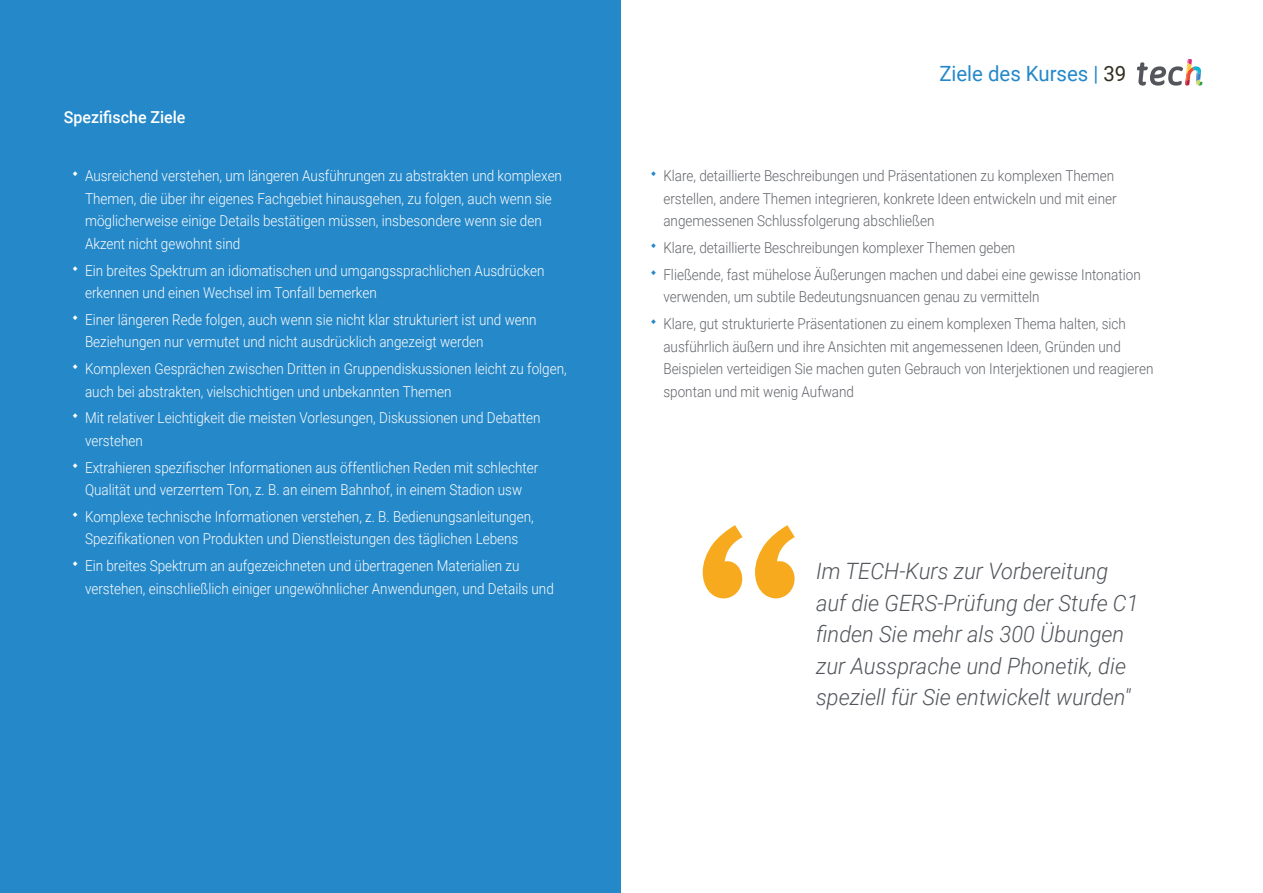
<style>
.page{position:relative;width:1263px;height:893px;background:#fff}
.page>*{position:absolute;margin:0;border:0;box-sizing:border-box;transform-origin:0 0}
.t1{font:italic 300 22.5px/31.5px "Roboto";color:#52555b}
.t2{font:21px "Roboto";color:#2488c9}
.t3{font:500 16.5px "Roboto";color:#fff}
.t4{font:300 15px/22.5px "Roboto";color:#fefefe;scale:.9 1}
.t5{font:300 15px/22.5px "Roboto";color:#61646a;scale:.9 1}
.s1{color:#312e20}
</style>
<div class="page">
<svg style="left:1137px;top:59px;width:65px;height:27px"></svg>
<div style="left:0;top:0;width:621px;height:893px;background:#2488c9"></div>
<svg style="left:703px;top:525px;width:92px;height:73px"></svg>
<p class="t3" style="left:64px;top:106px;width:123px">Spezifische Ziele</p>
<p class="t4" style="left:85px;top:164px;width:531px">Ausreichend verstehen, um längeren Ausführungen zu abstrakten und komplexen Themen, die über ihr eigenes Fachgebiet hinausgehen, zu folgen, auch wenn sie möglicherweise einige Details bestätigen müssen, insbesondere wenn sie den Akzent nicht gewohnt sind</p>
<p class="t4" style="left:85px;top:258px;width:512px">Ein breites Spektrum an idiomatischen und umgangssprachlichen Ausdrücken erkennen und einen Wechsel im Tonfall bemerken</p>
<p class="t4" style="left:85px;top:308px;width:503px">Einer längeren Rede folgen, auch wenn sie nicht klar strukturiert ist und wenn<br>Beziehungen nur vermutet und nicht ausdrücklich angezeigt werden</p>
<p class="t4" style="left:85px;top:357px;width:537px">Komplexen Gesprächen zwischen Dritten in Gruppendiskussionen leicht zu folgen, auch bei abstrakten, vielschichtigen und unbekannten Themen</p>
<p class="t4" style="left:85px;top:406px;width:507px">Mit relativer Leichtigkeit die meisten Vorlesungen, Diskussionen und Debatten verstehen</p>
<p class="t4" style="left:85px;top:455px;width:505px">Extrahieren spezifischer Informationen aus öffentlichen Reden mit schlechter<br>Qualität und verzerrtem Ton, z. B. an einem Bahnhof, in einem Stadion usw</p>
<p class="t4" style="left:85px;top:505px;width:500px">Komplexe technische Informationen verstehen, z. B. Bedienungsanleitungen,<br>Spezifikationen von Produkten und Dienstleistungen des täglichen Lebens</p>
<p class="t4" style="left:85px;top:554px;width:522px">Ein breites Spektrum an aufgezeichneten und übertragenen Materialien zu verstehen, einschließlich einiger ungewöhnlicher Anwendungen, und Details und</p>
<h2 class="t2" style="left:939px;top:59px;width:189px">Ziele des Kurses | <span class="s1">39</span></h2>
<p class="t5" style="left:663px;top:164px;width:505px">Klare, detaillierte Beschreibungen und Präsentationen zu komplexen Themen erstellen, andere Themen integrieren, konkrete Ideen entwickeln und mit einer angemessenen Schlussfolgerung abschließen</p>
<p class="t5" style="left:663px;top:234px;width:532px;line-height:26.7px">Klare, detaillierte Beschreibungen komplexer Themen geben<br>Fließende, fast mühelose Äußerungen machen und dabei eine gewisse Intonation</p>
<p class="t5" style="left:663px;top:283px;width:515px;line-height:26.7px">verwenden, um subtile Bedeutungsnuancen genau zu vermitteln<br>Klare, gut strukturierte Präsentationen zu einem komplexen Thema halten, sich</p>
<p class="t5" style="left:663px;top:334px;width:546px">ausführlich äußern und ihre Ansichten mit angemessenen Ideen, Gründen und<br>Beispielen verteidigen Sie machen guten Gebrauch von Interjektionen und reagieren spontan und mit wenig Aufwand</p>
<h1 class="t1" style="left:816px;top:555px;width:324px">Im TECH-Kurs zur Vorbereitung auf die GERS-Prüfung der Stufe C1 finden Sie mehr als 300 Übungen zur Aussprache und Phonetik, die speziell für Sie entwickelt wurden"</h1>
</div>
